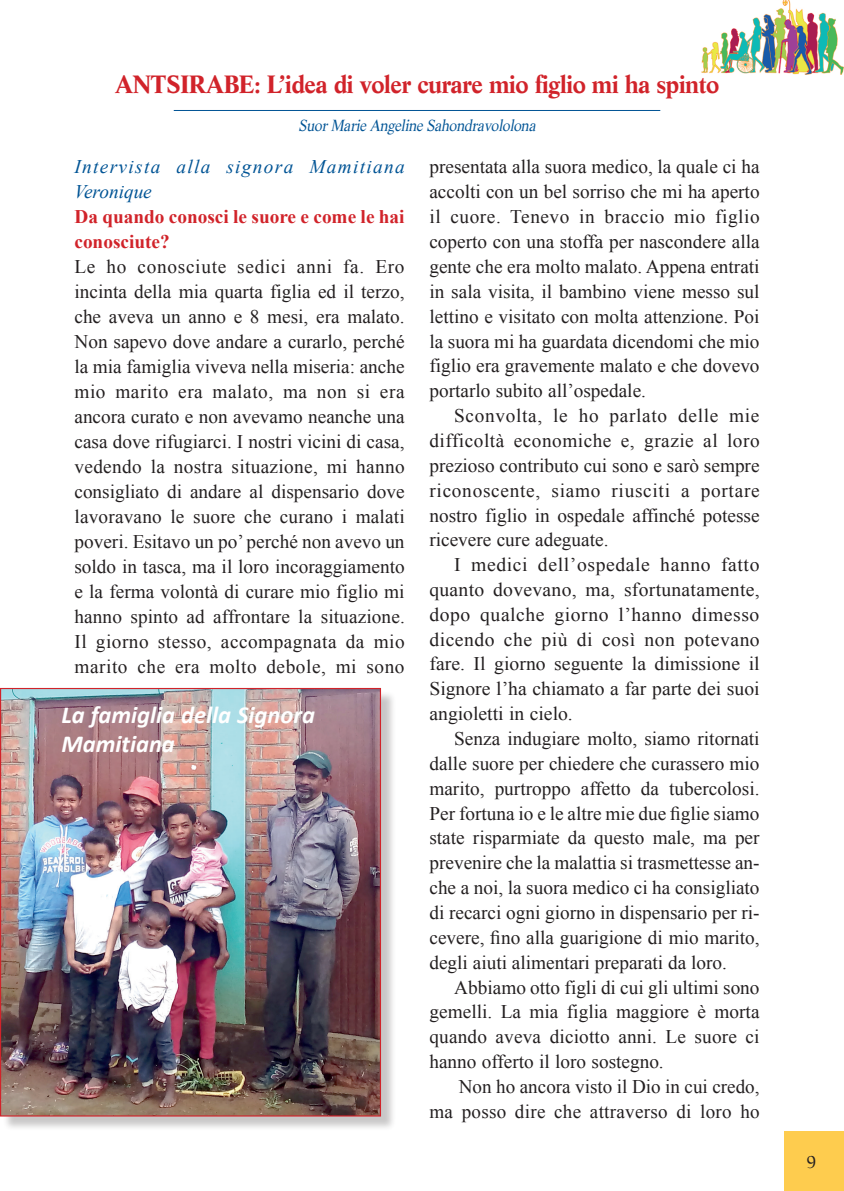
<style>
.page{position:relative;width:844px;height:1191px;background:#fff}
.page>*{position:absolute;margin:0;border:0;box-sizing:border-box;transform-origin:0 0}
.t1{font:700 24.5px "Life";letter-spacing:-.03em;color:#d1232a}
.t2{font:italic 700 24.5px/29.4px "Calibri";color:#fff}
.t3{font:19.25px/24.8px "Times New Roman";color:#231f20;text-align:justify}
.t4{font:700 19.25px/25px "Times New Roman";color:#d1232a}
.t5{font:italic 19.25px/25px "Times New Roman";letter-spacing:.07em;color:#005495}
.t6{font:17.5px "Life";color:#231f20}
.t7{font:italic 15.75px "Life";color:#005495;scale:.9 1}
</style>
<div class="page">
<div style="left:783px;top:1131px;width:60px;height:60px;background:#fecc4e"></div>
<img style="left:701px;top:0;width:142px;height:75px">
<div style="left:2px;top:690px;width:394px;height:441px;background:#231f20;opacity:.25"></div>
<img style="left:2px;top:690px;width:377px;height:424px">
<hr style="left:174px;top:110px;width:486px;height:1px;background:#005495">
<p class="t1" style="left:115px;top:70px;width:605px">ANTSIRABE: L’idea di voler curare mio figlio mi ha spinto</p>
<p class="t7" style="left:298px;top:116px;width:268px">SuorMarieAngelineSahondravololona</p>
<p class="t5" style="left:74px;top:154px;width:331px">Intervista alla signora Mamitiana<br>Veronique</p>
<p class="t4" style="left:74px;top:204px;width:331px">Da quando conosci le suore e come le hai conosciute?</p>
<p class="t3" style="left:74px;top:254px;width:332px">Le ho conosciute sedici anni fa. Ero incinta della mia quarta figlia ed il terzo, che aveva un anno e 8 mesi, era malato.<br>Non sapevo dove andare a curarlo, perché la mia famiglia viveva nella miseria: anche mio marito era malato, ma non si era ancora curato e non avevamo neanche una casa dove rifugiarci. I nostri vicini di casa, vedendo la nostra situazione, mi hanno consigliato di andare al dispensario dove lavoravano le suore che curano i malati poveri. Esitavo un po’ perché non avevo un soldo in tasca, ma il loro incoraggiamento e la ferma volontà di curare mio figlio mi hanno spinto ad affrontare la situazione.<br>Il giorno stesso, accompagnata da mio marito che era molto debole, mi sono</p>
<p class="t2" style="left:61px;top:699px;width:255px">La famiglia della Signora<br>Mamitiana</p>
<p class="t3" style="left:429px;top:154px;width:332px">presentata alla suora medico, la quale ci ha accolti con un bel sorriso che mi ha aperto il cuore. Tenevo in braccio mio figlio coperto con una stoffa per nascondere alla gente che era molto malato. Appena entrati in sala visita, il bambino viene messo sul lettino e visitato con molta attenzione. Poi la suora mi ha guardata dicendomi che mio figlio era gravemente malato e che dovevo portarlo subito all’ospedale.</p>
<p class="t3" style="left:429px;top:403px;width:331px;text-indent:25px">Sconvolta, le ho parlato delle mie difficoltà economiche e, grazie al loro prezioso contributo cui sono e sarò sempre riconoscente, siamo riusciti a portare nostro figlio in ospedale affinché potesse ricevere cure adeguate.</p>
<p class="t3" style="left:429px;top:552px;width:332px;text-indent:25px">I medici dell’ospedale hanno fatto quanto dovevano, ma, sfortunatamente, dopo qualche giorno l’hanno dimesso dicendo che più di così non potevano fare. Il giorno seguente la dimissione il Signore l’ha chiamato a far parte dei suoi angioletti in cielo.</p>
<p class="t3" style="left:429px;top:726px;width:331px;text-indent:25px">Senza indugiare molto, siamo ritornati dalle suore per chiedere che curassero mio marito, purtroppo affetto da tubercolosi.<br>Per fortuna io e le altre mie due figlie siamo state risparmiate da questo male, ma per prevenire che la malattia si trasmettesse an&shy;che a noi, la suora medico ci ha consigliato di recarci ogni giorno in dispensario per ri&shy;cevere, fino alla guarigione di mio marito, degli aiuti alimentari preparati da loro.</p>
<p class="t3" style="left:429px;top:974px;width:331px;text-indent:25px">Abbiamo otto figli di cui gli ultimi sono gemelli. La mia figlia maggiore è morta quando aveva diciotto anni. Le suore ci hanno offerto il loro sostegno.</p>
<p class="t3" style="left:429px;top:1073px;width:332px;text-align:right">Non ho ancora visto il Dio in cui credo,<br>ma posso dire che attraverso di loro ho</p>
<p class="t6" style="left:806px;top:1151px;width:11px">9</p>
</div>
